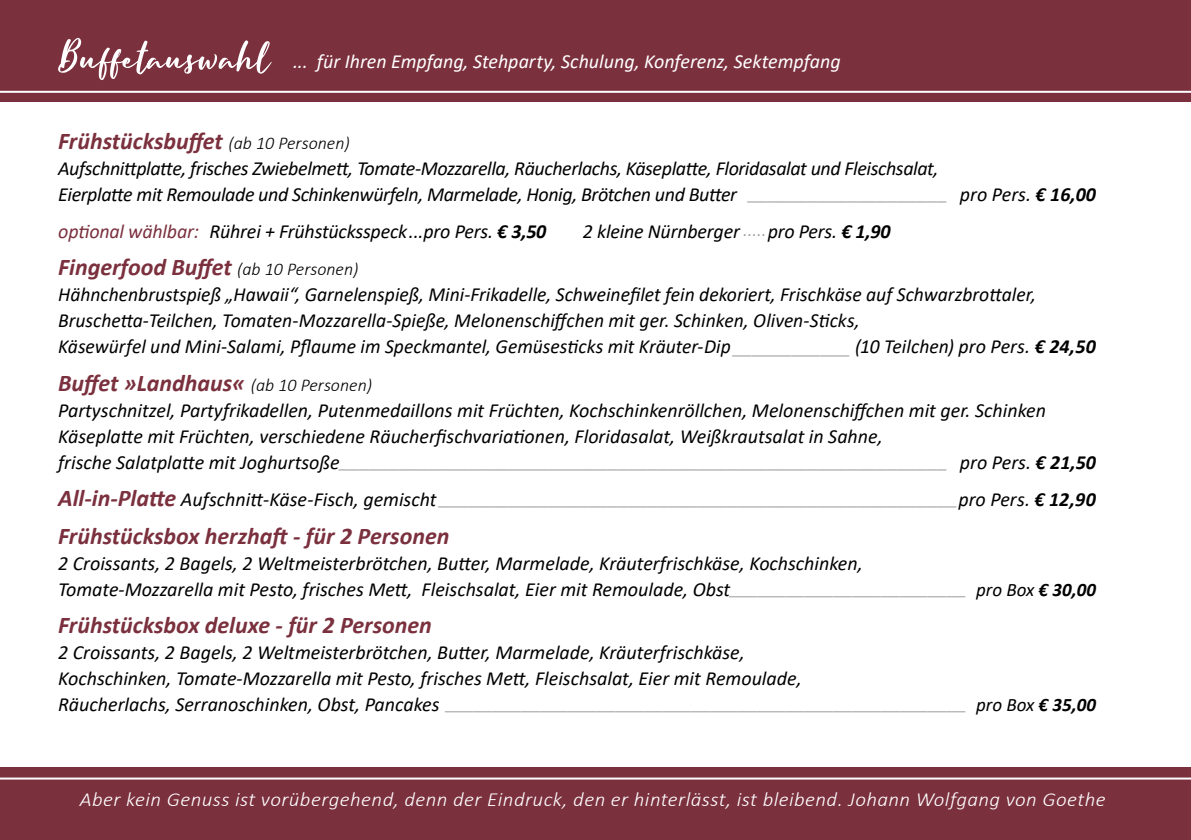
<style>
.page{position:relative;width:1191px;height:840px;background:#fff}
.page>*{position:absolute;margin:0;border:0;box-sizing:border-box;transform-origin:0 0}
.t1{font:italic 700 24px "Calibri";color:#7b303e}
.t2{font:italic 20px/26px "Calibri";color:#000}
.t3{font:italic 300 20px/37.4px "Calibri";color:#939598}
.t4{font:italic 20px/26px "Calibri";letter-spacing:-.02em;color:#000}
.t5{font:italic 300 20px "Calibri";letter-spacing:.02em;color:#fff;scale:1.05 1}
.t6{font:italic 20px "Calibri";color:#fff}
.t7{font:italic 300 19px "Calibri";color:#939598}
.s1{font-weight:300;font-size:18px;color:#000}
.s2{font-weight:300;color:#939598}
.s3{font-weight:700}
.s4{color:#7b303e}
.s5{font-weight:400;color:#000}
.s6{font-weight:700;color:#000}
.s7{font-weight:700;font-size:24px;color:#7b303e}
.s8{font-weight:300;font-size:19px;color:#939598}
.s9{font-size:19px}
.s10{font-weight:700;font-size:19px}
.s11{font-weight:400;font-size:20px;color:#000}
</style>
<div class="page">
<div style="left:0;top:0;width:1191px;height:839px;background:#7b303e"></div>
<hr style="left:0;top:91px;width:1191px;height:2px;background:#fff">
<hr style="left:0;top:777px;width:1191px;height:2px;background:#fff">
<div style="left:0;top:102px;width:1191px;height:663px;background:#fff"></div>
<svg style="left:58px;top:38px;width:214px;height:42px"></svg>
<p class="t6" style="left:293px;top:48px;width:549px">... für Ihren Empfang, Stehparty, Schulung, Konferenz, Sektempfang</p>
<p class="t1" style="left:58px;top:123px;width:293px">Frühstücksbuffet <span class="s1">(ab 10 Personen)</span></p>
<p class="t4" style="left:58px;top:154px;width:1039px">Aufschnittplatte, frisches Zwiebelmett, Tomate-Mozzarella, Räucherlachs, Käseplatte, Floridasalat und Fleischsalat,<br>Eierplatte mit Remoulade und Schinkenwürfeln, Marmelade, Honig, Brötchen und Butter <span class="s2">____________________</span> pro Pers. <span class="s3">€ 16,00</span></p>
<p class="t2" style="left:58px;top:217px;width:490px"><span class="s4">optional wählbar:</span> Rührei + Frühstücksspeck...pro Pers. <span class="s3">€ 3,50</span></p>
<p class="t2" style="left:583px;top:217px;width:309px">2 kleine Nürnberger <span class="s2">.....</span>pro Pers. <span class="s3">€ 1,90</span></p>
<p class="t1" style="left:58px;top:250px;width:302px">Fingerfood Buffet <span class="s1">(ab 10 Personen)</span></p>
<p class="t2" style="left:58px;top:281px;width:1039px">Hähnchenbrustspieß „Hawaii“, Garnelenspieß, Mini-Frikadelle, Schweinefilet fein dekoriert, Frischkäse auf Schwarzbrottaler,<br>Bruschetta-Teilchen, Tomaten-Mozzarella-Spieße, Melonenschiffchen mit ger. Schinken, Oliven-Sticks,<br>Käsewürfel und Mini-Salami, Pflaume im Speckmantel, Gemüsesticks mit Kräuter-Dip <span class="s2">____________</span> (10 Teilchen) pro Pers. <span class="s3">€ 24,50</span></p>
<p class="t1" style="left:58px;top:365px;width:315px">Buffet »Landhaus« <span class="s1">(ab 10 Personen)</span></p>
<p class="t2" style="left:58px;top:396px;width:989px">Partyschnitzel, Partyfrikadellen, Putenmedaillons mit Früchten, Kochschinkenröllchen, Melonenschiffchen mit ger. Schinken<br>Käseplatte mit Früchten, verschiedene Räucherfischvariationen, Floridasalat, Weißkrautsalat in Sahne,</p>
<p class="t3" style="left:58px;top:441px;width:1039px"><span class="s5">frische Salatplatte mit Joghurtsoße</span>_____________________________________________________________ <span class="s5">pro Pers.</span> <span class="s6">€ 21,50<br></span><span class="s7">All-in-Platte</span> <span class="s5">Aufschnitt-Käse-Fisch, gemischt</span> ____________________________________________________<span class="s5">pro Pers.</span> <span class="s6">€ 12,90</span></p>
<p class="t1" style="left:58px;top:518px;width:393px">Frühstücksbox herzhaft - für 2 Personen</p>
<p class="t2" style="left:58px;top:549px;width:1039px">2 Croissants, 2 Bagels, 2 Weltmeisterbrötchen, Butter, Marmelade, Kräuterfrischkäse, Kochschinken,<br>Tomate-Mozzarella mit Pesto, frisches Mett, Fleischsalat, Eier mit Remoulade, Obst<span class="s8">_________________________</span> <span class="s9">pro Box</span> <span class="s10">€ 30,00</span></p>
<p class="t1" style="left:58px;top:607px;width:375px">Frühstücksbox deluxe - für 2 Personen</p>
<p class="t2" style="left:58px;top:638px;width:745px">2 Croissants, 2 Bagels, 2 Weltmeisterbrötchen, Butter, Marmelade, Kräuterfrischkäse,<br>Kochschinken, Tomate-Mozzarella mit Pesto, frisches Mett, Fleischsalat, Eier mit Remoulade,</p>
<p class="t7" style="left:58px;top:690px;width:1039px"><span class="s11">Räucherlachs, Serranoschinken, Obst, Pancakes</span> _______________________________________________________ <span class="s5">pro Box</span> <span class="s6">€ 35,00</span></p>
<p class="t5" style="left:80px;top:786px;width:978px">Aber kein Genuss ist vorübergehend, denn der Eindruck, den er hinterlässt, ist bleibend. Johann Wolfgang von Goethe</p>
</div>
